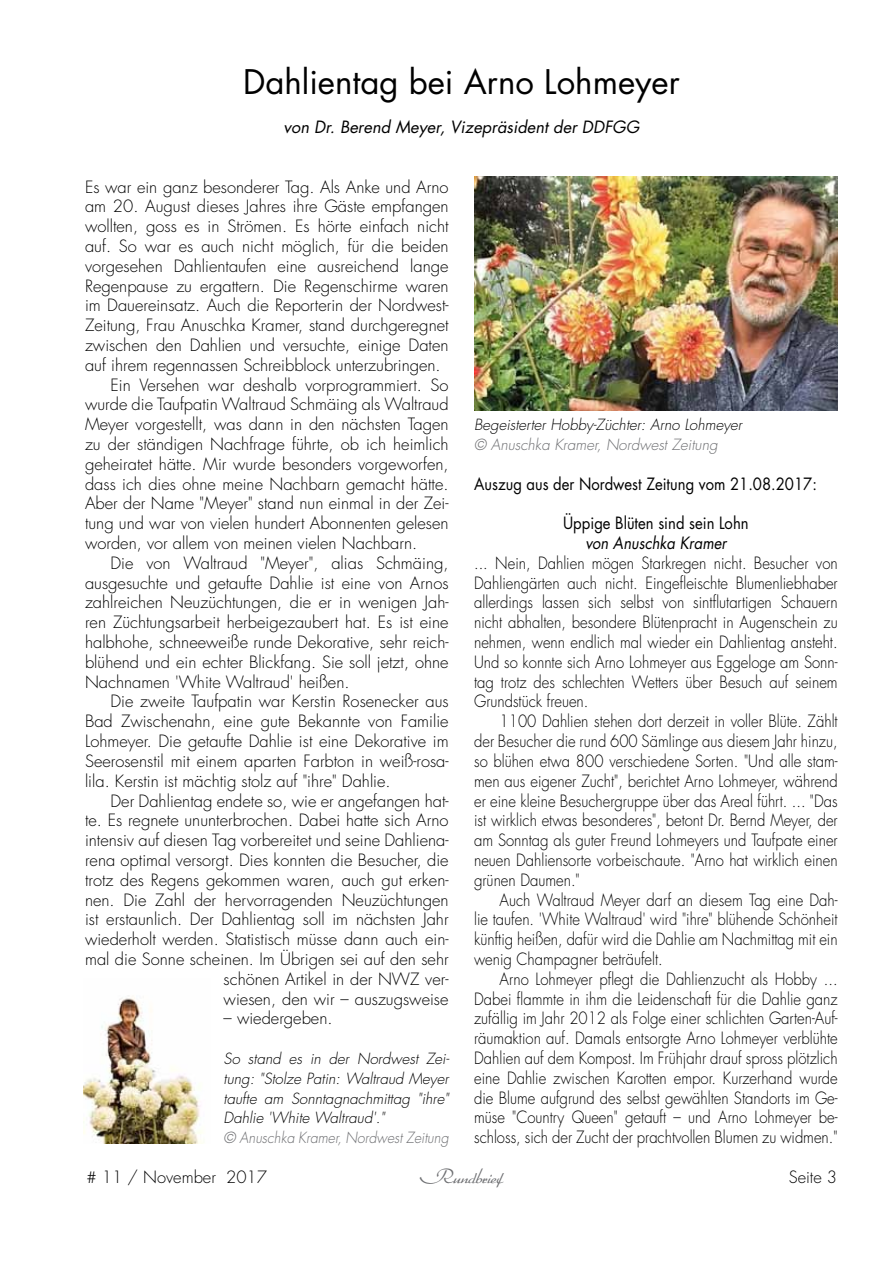
<style>
.page{position:relative;width:893px;height:1263px;background:#fff}
.page>*{position:absolute;margin:0;border:0;box-sizing:border-box;transform-origin:0 0}
.t1{font:33px "Futura Std";color:#000}
.t2{font:300 19.5px "Arabella Pro";color:#6d6e71}
.t3{font:300 16.5px "Futura Std";color:#000}
.t4{font:300 16.5px/19.8px "Futura Std";color:#000;text-align:justify;scale:.9 1}
.t5{font:16.5px "Futura Std";color:#000;scale:.9 1}
.t6{font:italic 16.5px "Futura Std";color:#000}
.t7{font:italic 16.5px "Futura Std";color:#000;scale:.9 1}
.t8{font:italic 300 15px/19.8px "Futura Std";color:#000;text-align:justify}
.t9{font:italic 300 15px "Futura Std";color:#6d6e71}
</style>
<div class="page">
<img style="left:474px;top:176px;width:364px;height:234px">
<img style="left:83px;top:996px;width:121px;height:147px">
<h1 class="t1" style="left:243px;top:60px;width:438px">Dahlientag bei Arno Lohmeyer</h1>
<p class="t6" style="left:283px;top:117px;width:357px">von Dr. Berend Meyer, Vizepräsident der DDFGG</p>
<p class="t3" style="left:85px;top:177px;width:365px">Es war ein ganz besonderer Tag. Als Anke und Arno</p>
<p class="t3" style="left:85px;top:196px;width:365px">am 20. August dieses Jahres ihre Gäste empfangen</p>
<p class="t3" style="left:85px;top:216px;width:365px">wollten, goss es in Strömen. Es hörte einfach nicht</p>
<p class="t3" style="left:85px;top:236px;width:365px">auf. So war es auch nicht möglich, für die beiden</p>
<p class="t3" style="left:85px;top:256px;width:365px">vorgesehen Dahlientaufen eine ausreichend lange</p>
<p class="t3" style="left:85px;top:276px;width:365px">Regenpause zu ergattern. Die Regenschirme waren</p>
<p class="t3" style="left:85px;top:295px;width:365px">im Dauereinsatz. Auch die Reporterin der Nordwest-</p>
<p class="t3" style="left:85px;top:315px;width:365px">Zeitung, Frau Anuschka Kramer, stand durchgeregnet</p>
<p class="t3" style="left:85px;top:335px;width:365px">zwischen den Dahlien und versuchte, einige Daten</p>
<p class="t3" style="left:85px;top:355px;width:357px">auf ihrem regennassen Schreibblock unterzubringen.</p>
<p class="t3" style="left:111px;top:375px;width:340px">Ein Versehen war deshalb vorprogrammiert. So</p>
<p class="t3" style="left:85px;top:394px;width:365px">wurde die Taufpatin Waltraud Schmäing als Waltraud</p>
<p class="t3" style="left:85px;top:414px;width:365px">Meyer vorgestellt, was dann in den nächsten Tagen</p>
<p class="t3" style="left:85px;top:434px;width:365px">zu der ständigen Nachfrage führte, ob ich heimlich</p>
<p class="t3" style="left:85px;top:454px;width:365px">geheiratet hätte. Mir wurde besonders vorgeworfen,</p>
<p class="t3" style="left:85px;top:474px;width:365px">dass ich dies ohne meine Nachbarn gemacht hätte.</p>
<p class="t3" style="left:85px;top:493px;width:365px">Aber der Name "Meyer" stand nun einmal in der Zei-</p>
<p class="t3" style="left:85px;top:513px;width:365px">tung und war von vielen hundert Abonnenten gelesen</p>
<p class="t3" style="left:85px;top:533px;width:334px">worden, vor allem von meinen vielen Nachbarn.</p>
<p class="t3" style="left:111px;top:553px;width:340px">Die von Waltraud "Meyer", alias Schmäing,</p>
<p class="t3" style="left:85px;top:573px;width:365px">ausgesuchte und getaufte Dahlie ist eine von Arnos</p>
<p class="t3" style="left:85px;top:592px;width:365px">zahlreichen Neuzüchtungen, die er in wenigen Jah-</p>
<p class="t3" style="left:85px;top:612px;width:365px">ren Züchtungsarbeit herbeigezaubert hat. Es ist eine</p>
<p class="t3" style="left:85px;top:632px;width:365px">halbhohe, schneeweiße runde Dekorative, sehr reich-</p>
<p class="t3" style="left:85px;top:652px;width:365px">blühend und ein echter Blickfang. Sie soll jetzt, ohne</p>
<p class="t3" style="left:85px;top:672px;width:266px">Nachnamen 'White Waltraud' heißen.</p>
<p class="t3" style="left:111px;top:691px;width:340px">Die zweite Taufpatin war Kerstin Rosenecker aus</p>
<p class="t3" style="left:85px;top:711px;width:365px">Bad Zwischenahn, eine gute Bekannte von Familie</p>
<p class="t3" style="left:85px;top:731px;width:365px">Lohmeyer. Die getaufte Dahlie ist eine Dekorative im</p>
<p class="t3" style="left:85px;top:751px;width:365px">Seerosenstil mit einem aparten Farbton in weiß-rosa-</p>
<p class="t3" style="left:85px;top:771px;width:307px">lila. Kerstin ist mächtig stolz auf "ihre" Dahlie.</p>
<p class="t3" style="left:111px;top:790px;width:340px">Der Dahlientag endete so, wie er angefangen hat-</p>
<p class="t3" style="left:85px;top:810px;width:365px">te. Es regnete ununterbrochen. Dabei hatte sich Arno</p>
<p class="t3" style="left:85px;top:830px;width:365px">intensiv auf diesen Tag vorbereitet und seine Dahliena-</p>
<p class="t3" style="left:85px;top:850px;width:365px">rena optimal versorgt. Dies konnten die Besucher, die</p>
<p class="t3" style="left:85px;top:870px;width:365px">trotz des Regens gekommen waren, auch gut erken-</p>
<p class="t3" style="left:85px;top:889px;width:365px">nen. Die Zahl der hervorragenden Neuzüchtungen</p>
<p class="t3" style="left:85px;top:909px;width:365px">ist erstaunlich. Der Dahlientag soll im nächsten Jahr</p>
<p class="t3" style="left:85px;top:929px;width:365px">wiederholt werden. Statistisch müsse dann auch ein-</p>
<p class="t3" style="left:85px;top:949px;width:365px">mal die Sonne scheinen. Im Übrigen sei auf den sehr</p>
<p class="t3" style="left:224px;top:969px;width:226px">schönen Artikel in der NWZ ver-</p>
<p class="t3" style="left:224px;top:988px;width:226px">wiesen, den wir – auszugsweise</p>
<p class="t3" style="left:224px;top:1008px;width:110px">– wiedergeben.</p>
<p class="t8" style="left:224px;top:1049px;width:227px">So stand es in der Nordwest Zei&shy;tung: "Stolze Patin: Waltraud Meyer taufte am Sonntagnachmittag "ihre" Dahlie 'White Waltraud'."</p>
<p class="t9" style="left:224px;top:1128px;width:226px">© Anuschka Kramer, Nordwest Zeitung</p>
<p class="t8" style="left:474px;top:415px;width:269px">Begeisterter Hobby-Züchter: Arno Lohmeyer</p>
<p class="t9" style="left:474px;top:435px;width:245px">© Anuschka Kramer, Nordwest Zeitung</p>
<p class="t5" style="left:474px;top:473px;width:382px">Auszug aus der Nordwest Zeitung vom 21.08.2017:</p>
<p class="t5" style="left:563px;top:513px;width:208px">Üppige Blüten sind sein Lohn</p>
<p class="t7" style="left:585px;top:532px;width:158px">von Anuschka Kramer</p>
<p class="t4" style="left:474px;top:553px;width:406px">... Nein, Dahlien mögen Starkregen nicht. Besucher von Dahliengärten auch nicht. Eingefleischte Blumenliebhaber allerdings lassen sich selbst von sintflutartigen Schauern nicht abhalten, besondere Blütenpracht in Augenschein zu nehmen, wenn endlich mal wieder ein Dahlientag ansteht.<br>Und so konnte sich Arno Lohmeyer aus Eggeloge am Sonn&shy;tag trotz des schlechten Wetters über Besuch auf seinem Grundstück freuen.</p>
<p class="t4" style="left:474px;top:712px;width:406px;text-indent:26px">1100 Dahlien stehen dort derzeit in voller Blüte. Zählt der Besucher die rund 600 Sämlinge aus diesem Jahr hinzu, so blühen etwa 800 verschiedene Sorten. "Und alle stam&shy;men aus eigener Zucht", berichtet Arno Lohmeyer, während er eine kleine Besuchergruppe über das Areal führt. ... "Das ist wirklich etwas besonderes", betont Dr. Bernd Meyer, der am Sonntag als guter Freund Lohmeyers und Taufpate einer neuen Dahliensorte vorbeischaute. "Arno hat wirklich einen grünen Daumen."</p>
<p class="t4" style="left:474px;top:890px;width:405px;text-indent:26px">Auch Waltraud Meyer darf an diesem Tag eine Dah&shy;lie taufen. 'White Waltraud' wird "ihre" blühende Schönheit künftig heißen, dafür wird die Dahlie am Nachmittag mit ein wenig Champagner beträufelt.</p>
<p class="t4" style="left:474px;top:969px;width:406px;text-indent:26px">Arno Lohmeyer pflegt die Dahlienzucht als Hobby ...<br>Dabei flammte in ihm die Leidenschaft für die Dahlie ganz zufällig im Jahr 2012 als Folge einer schlichten Garten-Auf&shy;räumaktion auf. Damals entsorgte Arno Lohmeyer verblühte Dahlien auf dem Kompost. Im Frühjahr drauf spross plötzlich eine Dahlie zwischen Karotten empor. Kurzerhand wurde die Blume aufgrund des selbst gewählten Standorts im Ge&shy;müse "Country Queen" getauft – und Arno Lohmeyer be&shy;schloss, sich der Zucht der prachtvollen Blumen zu widmen."</p>
<p class="t3" style="left:87px;top:1167px;width:182px"># 11 / November 2017</p>
<p class="t2" style="left:420px;top:1165px;width:84px">Rundbrief</p>
<p class="t3" style="left:789px;top:1167px;width:50px">Seite 3</p>
</div>
